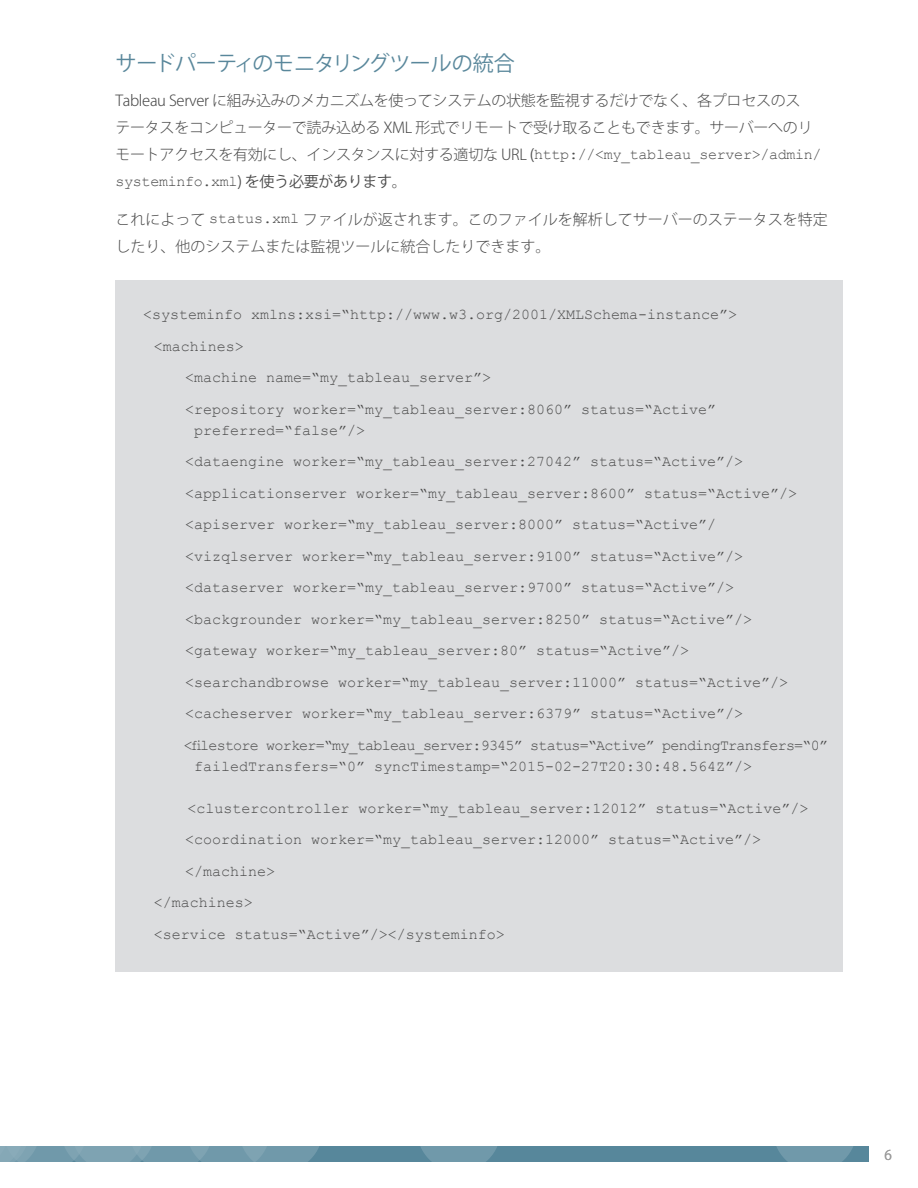
<style>
.page{position:relative;width:918px;height:1188px;background:#fff}
.page>*{position:absolute;margin:0;border:0;box-sizing:border-box;transform-origin:0 0}
.BODYCOPY-subhead{font:21px "Koz Go Pro";letter-spacing:-.02em;color:#59879b}
.BODYCOPY-standard{font:15px/21px "Courier New";color:#4b4b4b}
.BODYCOPY-standard-2{font:15px/21px "Courier New";letter-spacing:-.05em;color:#4b4b4b}
.BODYCOPY-standard-3{font:300 15px/27px "Koz Go Pro";letter-spacing:-.02em;color:#4b4b4b}
.BODYCOPY-standard-4{font:15px/27px "Courier New";letter-spacing:-.02em;color:#4b4b4b}
.BODYCOPY-standard-5{font:300 15px/27px "Koz Go Pro";color:#4b4b4b}
.t1{font:13.5px "Koz Go Pro";color:#9b9b9b}
.s1{font-family:"Koz Go Pro";font-weight:300}
.s2{font-family:"Koz Go Pro"}
.s3{font-family:"Courier New";font-weight:400}
</style>
<div class="page">
<div style="left:0;top:1147px;width:868px;height:15px;background:#57879b"></div>
<svg style="left:421px;top:1147px;width:76px;height:15px"></svg>
<svg style="left:777px;top:1147px;width:76px;height:15px"></svg>
<svg style="left:0;top:1147px;width:319px;height:15px"></svg>
<div style="left:116px;top:281px;width:727px;height:691px;background:#dcdddf"></div>
<p class="BODYCOPY-subhead" style="left:116px;top:50px;width:401px">サードパーティのモニタリングツールの統合</p>
<p class="BODYCOPY-standard-3" style="left:116px;top:87px;width:699px">Tableau Server に組み込みのメカニズムを使ってシステムの状態を監視するだけでなく、各プロセスのステータスをコンピューターで読み込める XML 形式でリモートで受け取ることもできます。サーバーへのリ</p>
<p class="BODYCOPY-standard-4" style="left:116px;top:140px;width:708px"><span class="s1">モートアクセスを有効にし、インスタンスに対する適切な URL</span> <span class="s2">(</span>http://&lt;my_tableau_server&gt;/admin/ systeminfo.xml<span class="s2">) を使う必要があります。</span></p>
<p class="BODYCOPY-standard-5" style="left:116px;top:206px;width:714px">これによって <span class="s3">status.xml</span> ファイルが返されます。このファイルを解析してサーバーのステータスを特定したり、他のシステムまたは監視ツールに統合したりできます。</p>
<p class="BODYCOPY-standard" style="left:143px;top:303px;width:595px">&lt;systeminfo xmlns:xsi=“http://www.w3.org/2001/XMLSchema-instance”&gt;</p>
<p class="BODYCOPY-standard" style="left:154px;top:335px;width:91px">&lt;machines&gt;</p>
<p class="BODYCOPY-standard" style="left:185px;top:366px;width:308px">&lt;machine name=“my_tableau_server”&gt;</p>
<p class="BODYCOPY-standard" style="left:194px;top:398px;width:523px;text-indent:-9px">&lt;repository worker=“my_tableau_server:8060” status=“Active” preferred=“false”/&gt;</p>
<p class="BODYCOPY-standard" style="left:185px;top:450px;width:559px">&lt;dataengine worker=“my_tableau_server:27042” status=“Active”/&gt;</p>
<p class="BODYCOPY-standard" style="left:185px;top:482px;width:613px">&lt;applicationserver worker=“my_tableau_server:8600” status=“Active”/&gt;</p>
<p class="BODYCOPY-standard" style="left:185px;top:513px;width:532px">&lt;apiserver worker=“my_tableau_server:8000” status=“Active”/</p>
<p class="BODYCOPY-standard" style="left:185px;top:545px;width:559px">&lt;vizqlserver worker=“my_tableau_server:9100” status=“Active”/&gt;</p>
<p class="BODYCOPY-standard" style="left:185px;top:576px;width:550px">&lt;dataserver worker=“my_tableau_server:9700” status=“Active”/&gt;</p>
<p class="BODYCOPY-standard" style="left:185px;top:608px;width:568px">&lt;backgrounder worker=“my_tableau_server:8250” status=“Active”/&gt;</p>
<p class="BODYCOPY-standard" style="left:185px;top:639px;width:506px">&lt;gateway worker=“my_tableau_server:80” status=“Active”/&gt;</p>
<p class="BODYCOPY-standard" style="left:185px;top:671px;width:604px">&lt;searchandbrowse worker=“my_tableau_server:11000” status=“Active”/&gt;</p>
<p class="BODYCOPY-standard" style="left:185px;top:702px;width:559px">&lt;cacheserver worker=“my_tableau_server:6379” status=“Active”/&gt;</p>
<p class="BODYCOPY-standard-2" style="left:194px;top:734px;width:635px;text-indent:-10px">&lt;filestore worker=“my_tableau_server:9345” status=“Active” pendingTransfers=“0” failedTransfers=“0” syncTimestamp=“2015-02-27T20:30:48.564Z”/&gt;</p>
<p class="BODYCOPY-standard" style="left:188px;top:797px;width:622px">&lt;clustercontroller worker=“my_tableau_server:12012” status=“Active”/&gt;</p>
<p class="BODYCOPY-standard" style="left:185px;top:828px;width:577px">&lt;coordination worker=“my_tableau_server:12000” status=“Active”/&gt;</p>
<p class="BODYCOPY-standard" style="left:185px;top:860px;width:92px">&lt;/machine&gt;</p>
<p class="BODYCOPY-standard" style="left:154px;top:891px;width:100px">&lt;/machines&gt;</p>
<p class="BODYCOPY-standard" style="left:154px;top:923px;width:353px">&lt;service status=“Active”/&gt;&lt;/systeminfo&gt;</p>
<p class="t1" style="left:885px;top:1146px;width:9px">6</p>
</div>
